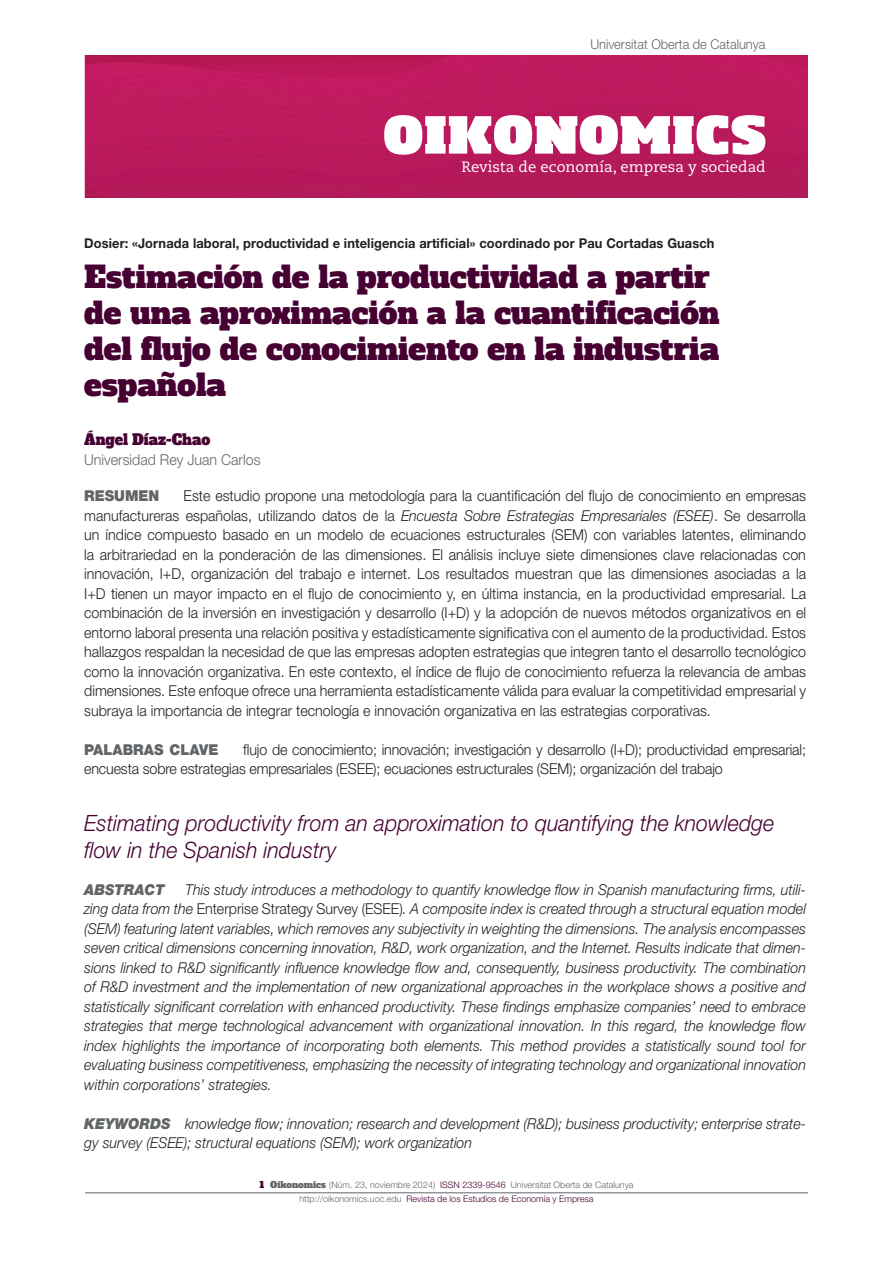
<style>
.page{position:relative;width:893px;height:1263px;background:#fff}
.page>*{position:absolute;margin:0;border:0;box-sizing:border-box;transform-origin:0 0}
._01_titulo{font:30px/36px "Alfa Slab One";color:#460132}
._02_titulo_segundo_idioma{font:italic 300 22.5px/27px "Helvetica Neue LT Std";color:#460132;scale:.95 1}
._02_resumen{font:300 15px/19.5px "Helvetica Neue LT Std";letter-spacing:-.01em;color:#231f20;text-align:justify;scale:.95 1}
._02_abstract_text{font:italic 300 15px/19.5px "Helvetica Neue LT Std";color:#231f20;text-align:justify;scale:.95 1}
.t1{font:15px "Caecilia LT Std";color:#fff}
._01_universidad{font:300 15px "Helvetica Neue LT Std";color:#626568;scale:.95 1}
._02_resumen-2{font:900 15px "Helvetica Neue LT Std";color:#626568;scale:.95 1}
._01_autor_1{font:15px "Alfa Slab One";color:#460132;scale:.95 1}
._02_abstract_text-2{font:italic 900 15px "Helvetica Neue LT Std";color:#626568;scale:.95 1}
._01_articulo{font:700 13.5px "Helvetica Neue LT Std";letter-spacing:.01em;color:#231f20;scale:.95 1}
.t2{font:300 13.5px "Helvetica Neue LT Std";color:#626568;scale:.95 1}
.t3{font:300 9px/13.6px "Helvetica Neue LT Std";color:#626568;text-align:center}
.s1{font-style:italic}
.s2{font-style:normal}
.s3{font-weight:900;color:#626568}
.s4{font-family:"Alfa Slab One";font-weight:400;color:#460132}
.s5{font-family:"Alfa Slab One";font-weight:400}
.s6{color:#460132}
</style>
<div class="page">
<img style="left:85px;top:56px;width:723px;height:142px">
<svg style="left:384px;top:115px;width:381px;height:40px"></svg>
<hr style="left:85px;top:1192px;width:723px;height:1px;background:#626568">
<p class="t2" style="left:590px;top:36px;width:186px">Universitat Oberta de Catalunya</p>
<p class="t1" style="left:461px;top:158px;width:306px">Revista de economía, empresa y sociedad</p>
<p class="_01_articulo" style="left:84px;top:235px;width:665px">Dosier: «Jornada laboral, productividad e inteligencia artificial» coordinado por Pau Cortadas Guasch</p>
<p class="_01_titulo" style="left:84px;top:259px;width:637px">Estimación de la productividad a partir de una aproximación a la cuantificación del flujo de conocimiento en la industria española</p>
<p class="_01_autor_1" style="left:84px;top:430px;width:134px">Ángel Díaz-Chao</p>
<p class="_01_universidad" style="left:84px;top:450px;width:187px">Universidad Rey Juan Carlos</p>
<p class="_02_resumen-2" style="left:84px;top:487px;width:81px">RESUMEN</p>
<p class="_02_resumen" style="left:84px;top:486px;width:761px;text-indent:99px">Este estudio propone una metodología para la cuantificación del flujo de conocimiento en empresas manufactureras españolas, utilizando datos de la <span class="s1">Encuesta Sobre Estrategias Empresariales (ESEE)</span>. Se desarrolla un índice compuesto basado en un modelo de ecuaciones estructurales (SEM) con variables latentes, eliminando la arbitrariedad en la ponderación de las dimensiones. El análisis incluye siete dimensiones clave relacionadas con innovación, I+D, organización del trabajo e internet. Los resultados muestran que las dimensiones asociadas a la I+D tienen un mayor impacto en el flujo de conocimiento y, en última instancia, en la productividad empresarial. La combinación de la inversión en investigación y desarrollo (I+D) y la adopción de nuevos métodos organizativos en el entorno laboral presenta una relación positiva y estadísticamente significativa con el aumento de la productividad. Estos hallazgos respaldan la necesidad de que las empresas adopten estrategias que integren tanto el desarrollo tecnológico como la innovación organizativa. En este contexto, el índice de flujo de conocimiento refuerza la relevancia de ambas dimensiones. Este enfoque ofrece una herramienta estadísticamente válida para evaluar la competitividad empresarial y subraya la importancia de integrar tecnología e innovación organizativa en las estrategias corporativas.</p>
<p class="_02_resumen-2" style="left:84px;top:740px;width:143px">PALABRAS CLAVE</p>
<p class="_02_resumen" style="left:84px;top:739px;width:761px;text-indent:159px">flujo de conocimiento; innovación; investigación y desarrollo (I+D); productividad empresarial; encuesta sobre estrategias empresariales (ESEE); ecuaciones estructurales (SEM); organización del trabajo</p>
<p class="_02_titulo_segundo_idioma" style="left:84px;top:809px;width:728px">Estimating productivity from an approximation to quantifying the knowledge flow in the Spanish industry</p>
<p class="_02_abstract_text-2" style="left:84px;top:880px;width:86px">ABSTRACT</p>
<p class="_02_abstract_text" style="left:84px;top:879px;width:761px;text-indent:101px">This study introduces a methodology to quantify knowledge flow in Spanish manufacturing firms, utili&shy;zing data from the <span class="s2">Enterprise Strategy Survey (ESEE)</span>. A composite index is created through a structural equation model (SEM) featuring latent variables, which removes any subjectivity in weighting the dimensions. The analysis encompasses seven critical dimensions concerning innovation, R&amp;D, work organization, and the Internet. Results indicate that dimen&shy;sions linked to R&amp;D significantly influence knowledge flow and, consequently, business productivity. The combination of R&amp;D investment and the implementation of new organizational approaches in the workplace shows a positive and statistically significant correlation with enhanced productivity. These findings emphasize companies’ need to embrace strategies that merge technological advancement with organizational innovation. In this regard, the knowledge flow index highlights the importance of incorporating both elements. This method provides a statistically sound tool for evaluating business competitiveness, emphasizing the necessity of integrating technology and organizational innovation within corporations’ strategies.</p>
<p class="_02_abstract_text" style="left:84px;top:1113px;width:761px"><span class="s3">KEYWORDS</span> knowledge flow; innovation; research and development (R&amp;D); business productivity; enterprise strate&shy;gy survey (ESEE); structural equations (SEM); work organization</p>
<p class="t3" style="left:259px;top:1178px;width:376px"><span class="s4">1</span> <span class="s5">Oikonomics</span> (Núm. 23, noviembre 2024) <span class="s6">ISSN 2339-9546</span> Universitat Oberta de Catalunya http://oikonomics.uoc.edu <span class="s6">Revista de los Estudios de Economía y Empresa</span></p>
</div>
